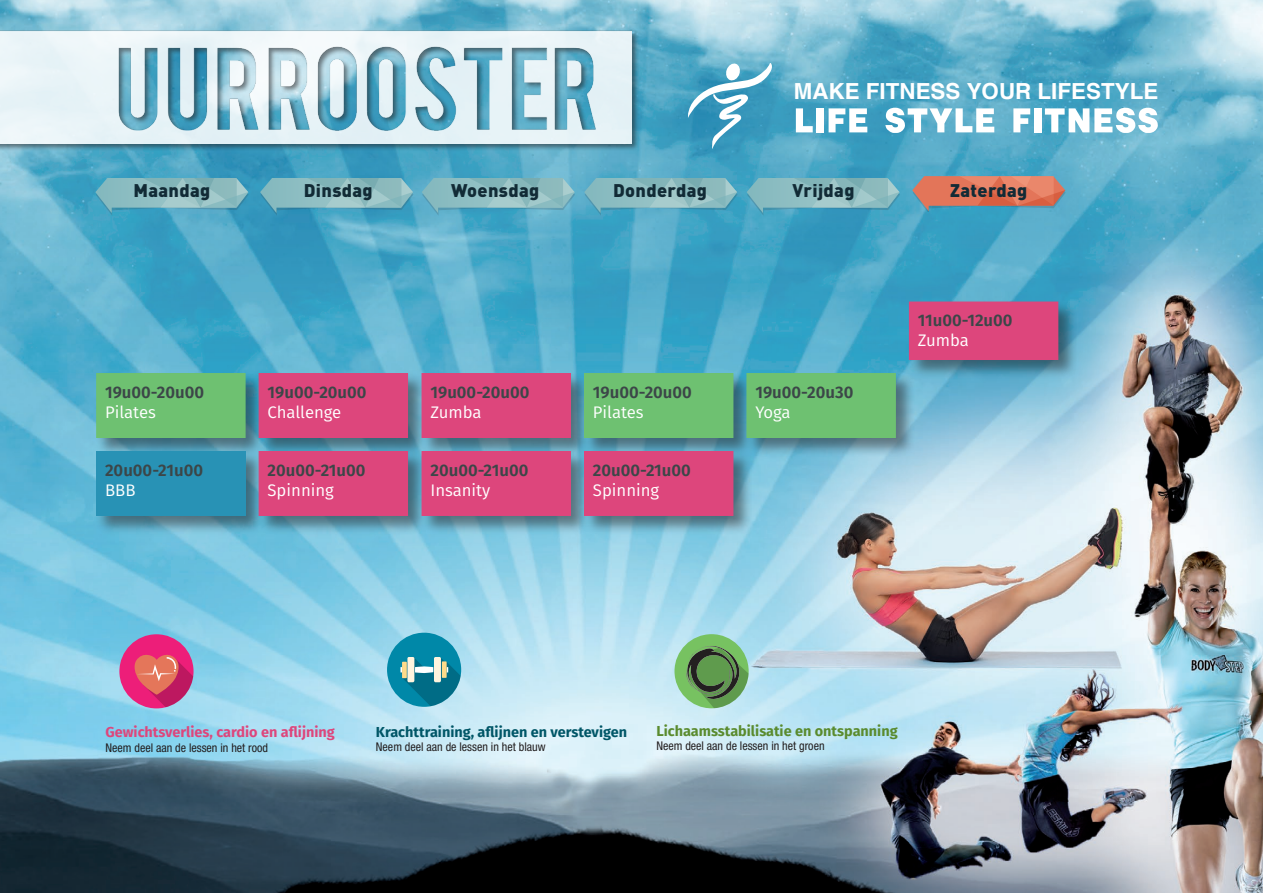
<style>
.page{position:relative;width:1263px;height:893px;background:#fff}
.page>*{position:absolute;margin:0;border:0;box-sizing:border-box;transform-origin:0 0}
.t1{font:700 22.2px "Helvetica";color:#fff}
.t2{font:900 18.15px "DIN";letter-spacing:.02em;color:#122b36}
.t3{font:600 16.8px "Fira Sans";color:#3c4648}
.t4{font:16.8px "Fira Sans";color:#fff}
.t5{font:700 14.4px "Fira Sans";color:#005667}
.t6{font:700 14.4px "Fira Sans";color:#dd467c}
.t7{font:700 14.4px "Fira Sans";color:#5a8b2e}
.t8{font:condensed 12px "Helvetica Neue";color:#231f20}
</style>
<div class="page">
<img style="left:0;top:0;width:1263px;height:893px">
<div style="left:0;top:30px;width:639px;height:121px;background:#231f20;opacity:.63"></div>
<img style="left:0;top:31px;width:631px;height:112px">
<svg style="left:796px;top:108px;width:17px;height:24px"></svg>
<div style="left:816px;top:108px;width:8px;height:24px;background:#fff"></div>
<svg style="left:828px;top:108px;width:39px;height:24px"></svg>
<svg style="left:885px;top:108px;width:109px;height:25px"></svg>
<svg style="left:1013px;top:108px;width:17px;height:24px"></svg>
<div style="left:1034px;top:108px;width:7px;height:24px;background:#fff"></div>
<svg style="left:1045px;top:108px;width:113px;height:25px"></svg>
<svg style="left:687px;top:63px;width:88px;height:86px"></svg>
<svg style="left:95px;top:178px;width:154px;height:38px;background:#79b5c0"></svg>
<svg style="left:96px;top:167px;width:153px;height:1px"></svg>
<svg style="left:260px;top:178px;width:153px;height:38px;background:#77b3bf"></svg>
<svg style="left:260px;top:167px;width:153px;height:1px"></svg>
<svg style="left:422px;top:178px;width:153px;height:38px;background:#7eb7c2"></svg>
<svg style="left:422px;top:167px;width:153px;height:1px"></svg>
<svg style="left:584px;top:178px;width:154px;height:38px;background:#7ab6c1"></svg>
<svg style="left:585px;top:167px;width:153px;height:1px"></svg>
<svg style="left:747px;top:178px;width:153px;height:38px;background:#79b4c0"></svg>
<svg style="left:747px;top:167px;width:153px;height:1px"></svg>
<svg style="left:912px;top:176px;width:154px;height:35px;background:#c18071"></svg>
<div style="left:96px;top:301px;width:982px;height:235px;background:#231f20;opacity:.5"></div>
<svg style="left:259px;top:302px;width:799px;height:214px;background:#8b93b6"></svg>
<svg style="left:96px;top:373px;width:800px;height:65px;background:#948f78"></svg>
<div style="left:96px;top:451px;width:150px;height:65px;background:#2892b5"></div>
<div style="left:387px;top:633px;width:74px;height:74px;background:#0088a8;border-radius:50%"></div>
<svg style="left:400px;top:657px;width:61px;height:49px"></svg>
<div style="left:674px;top:634px;width:75px;height:74px;background:#77c261;border-radius:50%"></div>
<svg style="left:686px;top:646px;width:62px;height:62px"></svg>
<div style="left:119px;top:634px;width:75px;height:74px;background:#ed1e79;border-radius:50%"></div>
<svg style="left:133px;top:651px;width:60px;height:56px"></svg>
<p class="t1" style="left:794px;top:77px;width:366px">MAKE FITNESS YOUR LIFESTYLE</p>
<p class="t2" style="left:133px;top:178px;width:78px">Maandag</p>
<p class="t2" style="left:304px;top:178px;width:71px">Dinsdag</p>
<p class="t2" style="left:451px;top:178px;width:90px">Woensdag</p>
<p class="t2" style="left:613px;top:178px;width:95px">Donderdag</p>
<p class="t2" style="left:792px;top:178px;width:63px">Vrijdag</p>
<p class="t2" style="left:950px;top:178px;width:79px">Zaterdag</p>
<p class="t3" style="left:105px;top:378px;width:101px">19u00-20u00</p>
<p class="t4" style="left:105px;top:399px;width:52px">Pilates</p>
<p class="t3" style="left:105px;top:456px;width:99px">20u00-21u00</p>
<p class="t4" style="left:105px;top:477px;width:32px">BBB</p>
<p class="t3" style="left:268px;top:378px;width:101px">19u00-20u00</p>
<p class="t4" style="left:268px;top:399px;width:75px">Challenge</p>
<p class="t3" style="left:268px;top:456px;width:99px">20u00-21u00</p>
<p class="t4" style="left:268px;top:477px;width:68px">Spinning</p>
<p class="t3" style="left:430px;top:378px;width:101px">19u00-20u00</p>
<p class="t4" style="left:430px;top:399px;width:53px">Zumba</p>
<p class="t3" style="left:430px;top:456px;width:99px">20u00-21u00</p>
<p class="t4" style="left:430px;top:477px;width:61px">Insanity</p>
<p class="t3" style="left:593px;top:378px;width:101px">19u00-20u00</p>
<p class="t4" style="left:593px;top:399px;width:52px">Pilates</p>
<p class="t3" style="left:593px;top:456px;width:99px">20u00-21u00</p>
<p class="t4" style="left:593px;top:477px;width:68px">Spinning</p>
<p class="t3" style="left:755px;top:378px;width:99px">19u00-20u30</p>
<p class="t4" style="left:755px;top:399px;width:37px">Yoga</p>
<p class="t3" style="left:918px;top:306px;width:96px">11u00-12u00</p>
<p class="t4" style="left:918px;top:328px;width:53px">Zumba</p>
<p class="t6" style="left:105px;top:720px;width:231px">Gewichtsverlies, cardio en aflijning</p>
<p class="t8" style="left:105px;top:740px;width:164px">Neem deel aan de lessen in het rood</p>
<p class="t5" style="left:376px;top:719px;width:253px">Krachttraining, aflijnen en verstevigen</p>
<p class="t8" style="left:376px;top:740px;width:171px">Neem deel aan de lessen in het blauw</p>
<p class="t7" style="left:656px;top:719px;width:243px">Lichaamsstabilisatie en ontspanning</p>
<p class="t8" style="left:656px;top:739px;width:170px">Neem deel aan de lessen in het groen</p>
</div>
